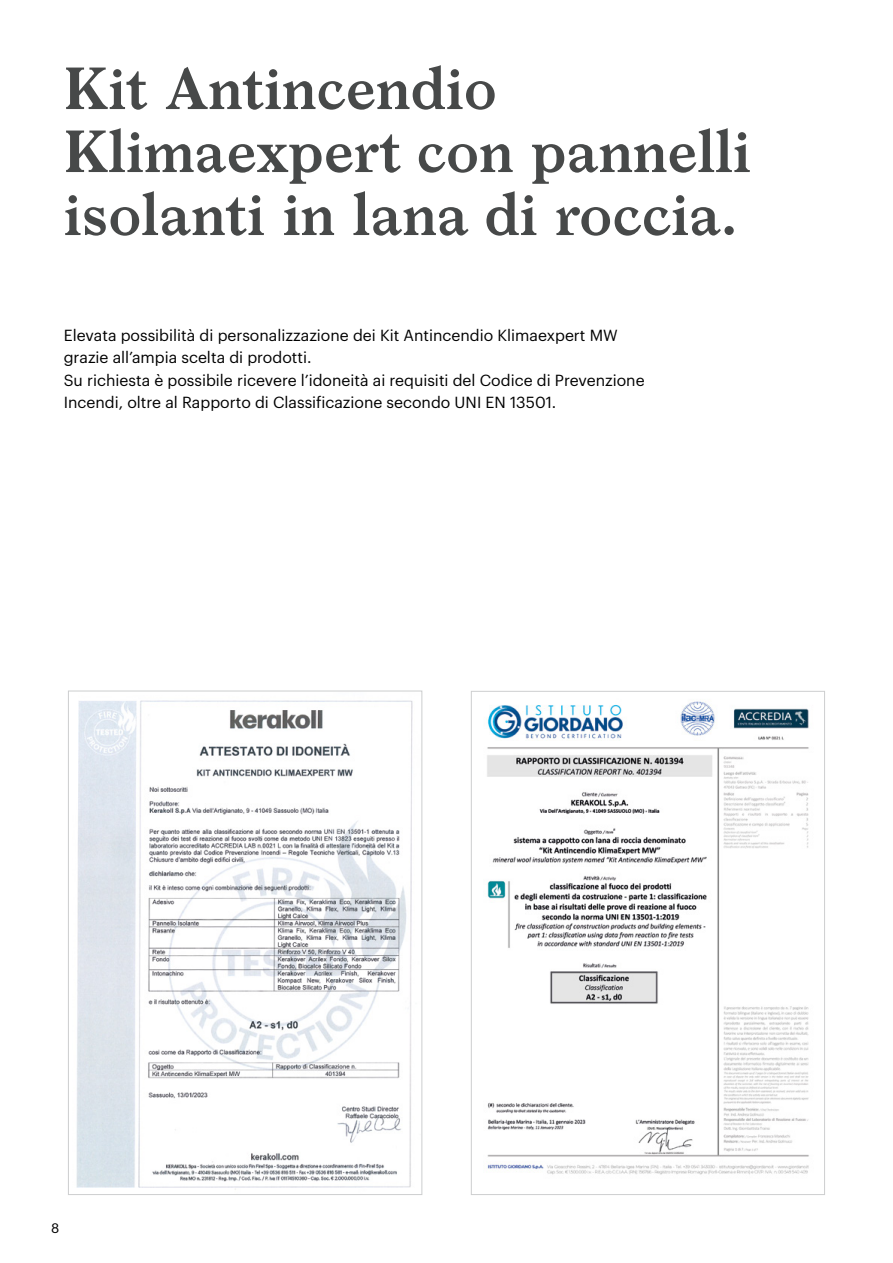
<style>
.page{position:relative;width:893px;height:1263px;background:#fff}
.page>*{position:absolute;margin:0;border:0;box-sizing:border-box;transform-origin:0 0}
.t1{font:600 57px/63px "Larish Neue";color:#474949}
.t2{font:15.75px/22.5px "Graphik";color:#000}
.t3{font:13.5px "Graphik";color:#000}
</style>
<div class="page">
<img style="left:76px;top:700px;width:337px;height:490px">
<img style="left:486px;top:699px;width:323px;height:476px">
<h1 class="t1" style="left:64px;top:53px;width:689px">Kit Antincendio<br>Klimaexpert con pannelli isolanti in lana di roccia.</h1>
<p class="t2" style="left:64px;top:322px;width:582px">Elevata possibilità di personalizzazione dei Kit Antincendio Klimaexpert MW grazie all’ampia scelta di prodotti.<br>Su richiesta è possibile ricevere l’idoneità ai requisiti del Codice di Prevenzione Incendi, oltre al Rapporto di Classificazione secondo UNI EN 13501.</p>
<p class="t3" style="left:51px;top:1218px;width:10px">8</p>
</div>
